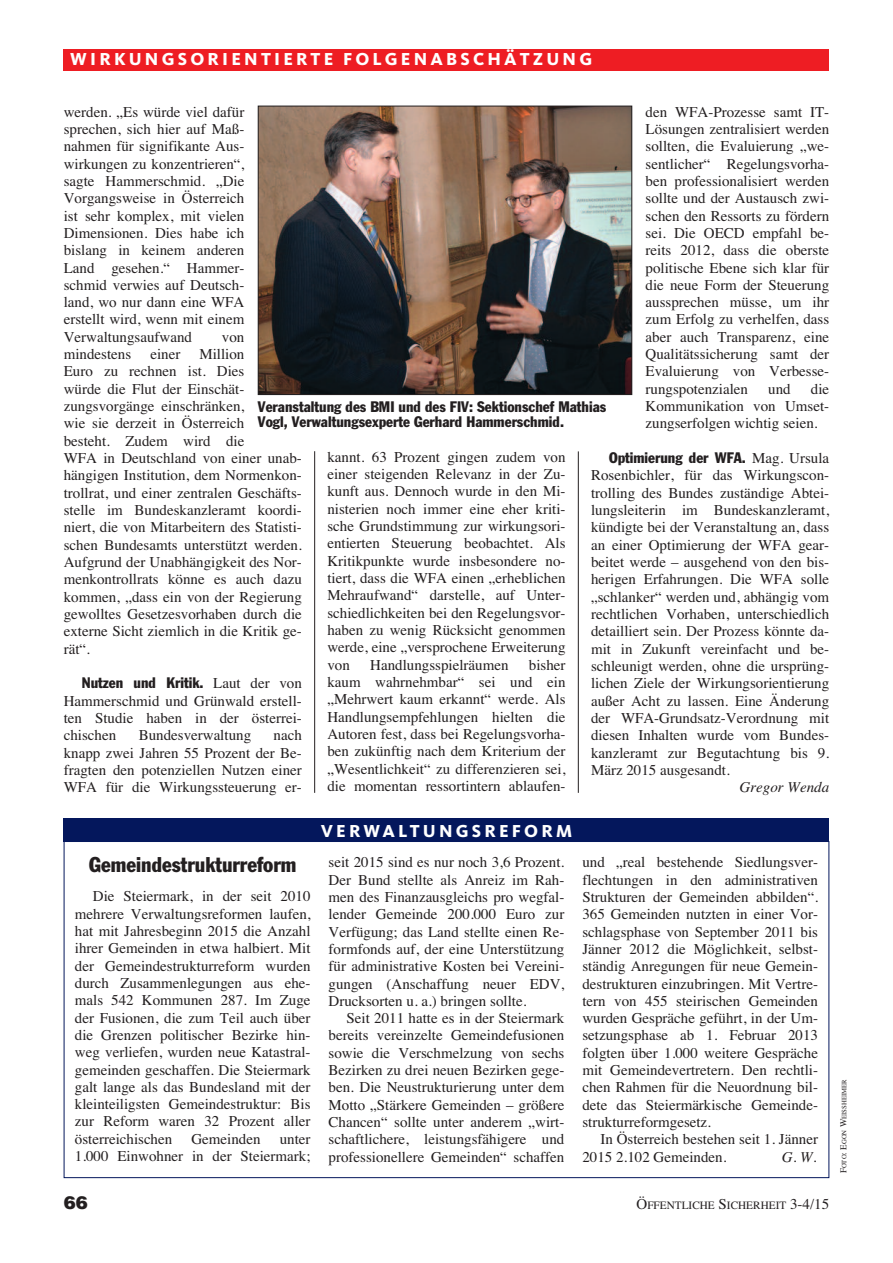
<style>
.page{position:relative;width:893px;height:1263px;background:#fff}
.page>*{position:absolute;margin:0;border:0;box-sizing:border-box;transform-origin:0 0}
.t1{font:condensed 21px "Franklin Gothic";color:#231f20}
.t2{font:800 18px "Kievit";letter-spacing:.175em;color:#fff}
.t3{font:900 18px "Helvetica";color:#231f20}
.t4{font:15px/17.2px "Times";color:#231f20;text-align:justify}
.t5{font:condensed 15px/15.8px "Franklin Gothic";color:#231f20}
.t6{font:italic 15px "Times";color:#231f20}
.t7{font:11.25px "Times";color:#231f20}
.t8{font:6.75px "Times";color:#231f20}
.s1{font-family:"Times";font-stretch:normal}
.s2{font-size:15px}
.s3{font-size:9px}
</style>
<div class="page">
<hr style="left:314px;top:451px;width:1px;height:342px;background:#231f20">
<div style="left:64px;top:49px;width:765px;height:21px;background:#ee1d23"></div>
<img style="left:260px;top:108px;width:370px;height:285px">
<div style="left:258px;top:106px;width:374px;height:289px;border:1px solid #231f20"></div>
<hr style="left:578px;top:451px;width:1px;height:342px;background:#231f20">
<div style="left:64px;top:818px;width:765px;height:24px;background:#04175c"></div>
<p class="t2" style="left:70px;top:53px;width:523px">WIRKUNGSORIENTIERTE FOLGENABSCHÄTZUNG</p>
<p class="t4" style="left:64px;top:103px;width:182px">werden. „Es würde viel dafür sprechen, sich hier auf Maß&shy;nahmen für signifikante Aus&shy;wirkungen zu konzentrieren“, sagte Hammerschmid. „Die Vorgangsweise in Österreich ist sehr komplex, mit vielen Dimensionen. Dies habe ich bislang in keinem anderen Land gesehen.“ Hammer&shy;schmid verwies auf Deutsch&shy;land, wo nur dann eine WFA erstellt wird, wenn mit einem Verwaltungsaufwand</p>
<p class="t4" style="left:646px;top:103px;width:185px">den WFA-Prozesse samt IT-Lösungen zentralisiert werden sollten, die Evaluierung „we&shy;sentlicher“ Regelungsvorha&shy;ben professionalisiert werden sollte und der Austausch zwi&shy;schen den Ressorts zu fördern sei. Die OECD empfahl be&shy;reits 2012, dass die oberste politische Ebene sich klar für die neue Form der Steuerung aussprechen müsse, um ihr zum Erfolg zu verhelfen, dass aber auch Transparenz, eine Qualitätssicherung samt der Evaluierung von Verbesse&shy;rungspotenzialen</p>
<p class="t4" style="left:222px;top:328px;width:24px">von</p>
<p class="t4" style="left:64px;top:345px;width:240px;text-align:left;text-indent:136px">Million<br>Euro zu rechnen ist. Dies<br>würde die Flut der Einschät&shy;zungsvorgänge einschränken,<br>wie sie derzeit in Österreich<br>besteht. Zudem wird die<br>WFA in Deutschland von einer unab&shy;hängigen Institution, dem Normenkon&shy;trollrat, und einer zentralen Geschäfts&shy;stelle im Bundeskanzleramt koordi&shy;niert, die von Mitarbeitern des Statisti&shy;schen Bundesamts unterstützt werden.<br>Aufgrund der Unabhängigkeit des Nor&shy;menkontrollrats könne es auch dazu kommen, „dass ein von der Regierung gewolltes Gesetzesvorhaben durch die externe Sicht ziemlich in die Kritik ge&shy;rät“.</p>
<p class="t5" style="left:82px;top:676px;width:222px">Nutzen und Kritik. <span class="s1">Laut der von</span></p>
<p class="t4" style="left:64px;top:692px;width:240px">Hammerschmid und Grünwald erstell&shy;ten Studie haben in der österrei&shy;chischen</p>
<p class="t4" style="left:64px;top:345px;width:69px">mindestens</p>
<p class="t4" style="left:150px;top:345px;width:31px">einer</p>
<p class="t4" style="left:646px;top:380px;width:185px;text-indent:165px">die Kommunikation von Umset&shy;zungserfolgen wichtig seien.</p>
<p class="t5" style="left:609px;top:451px;width:222px">Optimierung der WFA. <span class="s1">Mag. Ursula</span></p>
<p class="t4" style="left:591px;top:467px;width:240px">Rosenbichler, für das Wirkungscon&shy;trolling des Bundes zuständige Abtei&shy;lungsleiterin im Bundeskanzleramt, kündigte bei der Veranstaltung an, dass an einer Optimierung der WFA gear&shy;beitet werde – ausgehend von den bis&shy;herigen Erfahrungen. Die WFA solle „schlanker“ werden und, abhängig vom rechtlichen Vorhaben, unterschiedlich detailliert sein. Der Prozess könnte da&shy;mit in Zukunft vereinfacht und be&shy;schleunigt werden, ohne die ursprüng&shy;lichen Ziele der Wirkungsorientierung außer Acht zu lassen. Eine Änderung der WFA-Grundsatz-Verordnung mit diesen Inhalten wurde vom Bundes&shy;kanzleramt zur Begutachtung bis 9.<br>März 2015 ausgesandt.</p>
<p class="t6" style="left:740px;top:778px;width:91px">Gregor Wenda</p>
<p class="t4" style="left:768px;top:380px;width:24px">und</p>
<p class="t5" style="left:258px;top:399px;width:350px">Veranstaltung des BMI und des FIV: Sektionschef Mathias<br>Vogl, Verwaltungsexperte Gerhard Hammerschmid.</p>
<p class="t4" style="left:327px;top:448px;width:240px">kannt. 63 Prozent gingen zudem von einer steigenden Relevanz in der Zu&shy;kunft aus. Dennoch wurde in den Mi&shy;nisterien noch immer eine eher kriti&shy;sche Grundstimmung zur wirkungsori&shy;entierten Steuerung beobachtet. Als Kritikpunkte wurde insbesondere no&shy;tiert, dass die WFA einen „erheblichen Mehraufwand“ darstelle, auf Unter&shy;schiedlichkeiten bei den Regelungsvor&shy;haben zu wenig Rücksicht genommen werde, eine „versprochene Erweiterung von</p>
<p class="t4" style="left:370px;top:656px;width:140px">Handlungsspielräumen</p>
<p class="t4" style="left:327px;top:656px;width:240px;text-indent:201px">bisher kaum wahrnehmbar“ sei und ein „Mehrwert kaum erkannt“ werde. Als Handlungsempfehlungen hielten die Autoren fest, dass bei Regelungsvorha&shy;ben zukünftig nach dem Kriterium der „Wesentlichkeit“ zu differenzieren sei, die momentan ressortintern ablaufen-</p>
<p class="t4" style="left:139px;top:726px;width:114px">Bundesverwaltung</p>
<p class="t4" style="left:64px;top:726px;width:240px;text-indent:210px">nach knapp zwei Jahren 55 Prozent der Be&shy;fragten den potenziellen Nutzen einer WFA für die Wirkungssteuerung er-</p>
<h1 class="t1" style="left:89px;top:857px;width:209px">Gemeindestrukturreform</h1>
<p class="t4" style="left:75px;top:887px;width:237px;text-indent:18px">Die Steiermark, in der seit 2010 mehrere Verwaltungsreformen laufen, hat mit Jahresbeginn 2015 die Anzahl ihrer Gemeinden in etwa halbiert. Mit der Gemeindestrukturreform wurden durch Zusammenlegungen aus ehe&shy;mals 542 Kommunen 287. Im Zuge der Fusionen, die zum Teil auch über die Grenzen politischer Bezirke hin&shy;weg verliefen, wurden neue Katastral&shy;gemeinden geschaffen. Die Steiermark galt lange als das Bundesland mit der kleinteiligsten Gemeindestruktur: Bis zur Reform waren 32 Prozent aller österreichischen</p>
<p class="t4" style="left:191px;top:1130px;width:71px">Gemeinden</p>
<p class="t4" style="left:75px;top:1130px;width:237px;text-align:right">unter<br>1.000 Einwohner in der Steiermark;</p>
<p class="t2" style="left:321px;top:825px;width:253px">VERWALTUNGSREFORM</p>
<p class="t4" style="left:329px;top:853px;width:237px">seit 2015 sind es nur noch 3,6 Prozent.<br>Der Bund stellte als Anreiz im Rah&shy;men des Finanzausgleichs pro wegfal&shy;lender Gemeinde 200.000 Euro zur Verfügung; das Land stellte einen Re&shy;formfonds auf, der eine Unterstützung für administrative Kosten bei Vereini&shy;gungen (Anschaffung neuer EDV, Drucksorten u. a.) bringen sollte.</p>
<p class="t4" style="left:329px;top:1009px;width:237px;text-indent:18px">Seit 2011 hatte es in der Steiermark bereits vereinzelte Gemeindefusionen sowie die Verschmelzung von sechs Bezirken zu drei neuen Bezirken gege&shy;ben. Die Neustrukturierung unter dem Motto „Stärkere Gemeinden – größere Chancen“ sollte unter anderem „wirt&shy;schaftlichere, leistungsfähigere und professionellere Gemeinden“ schaffen</p>
<p class="t4" style="left:582px;top:853px;width:237px">und „real bestehende Siedlungsver&shy;flechtungen in den administrativen Strukturen der Gemeinden abbilden“.<br>365 Gemeinden nutzten in einer Vor&shy;schlagsphase von September 2011 bis Jänner 2012 die Möglichkeit, selbst&shy;ständig Anregungen für neue Gemein&shy;destrukturen einzubringen. Mit Vertre&shy;tern von 455 steirischen Gemeinden wurden Gespräche geführt, in der Um&shy;setzungsphase ab 1. Februar 2013 folgten über 1.000 weitere Gespräche mit Gemeindevertretern. Den rechtli&shy;chen Rahmen für die Neuordnung bil&shy;dete das Steiermärkische Gemeinde&shy;strukturreformgesetz.</p>
<p class="t4" style="left:582px;top:1130px;width:237px;text-indent:18px">In Österreich bestehen seit 1. Jänner<br>2015 2.102 Gemeinden.</p>
<p class="t6" style="left:782px;top:1148px;width:36px">G. W.</p>
<p class="t3" style="left:64px;top:1192px;width:26px">66</p>
<p class="t7" style="left:636px;top:1198px;width:194px"><span class="s2">Ö</span>FFENTLICHE <span class="s2">S</span>ICHERHEIT <span class="s2">3-4/15</span></p>
<p class="t8" style="left:840px;top:1173px;width:96px;rotate:-90deg"><span class="s3">F</span>OTO<span class="s3">: E</span>GON <span class="s3">W</span>EISSHEIMER</p>
</div>
